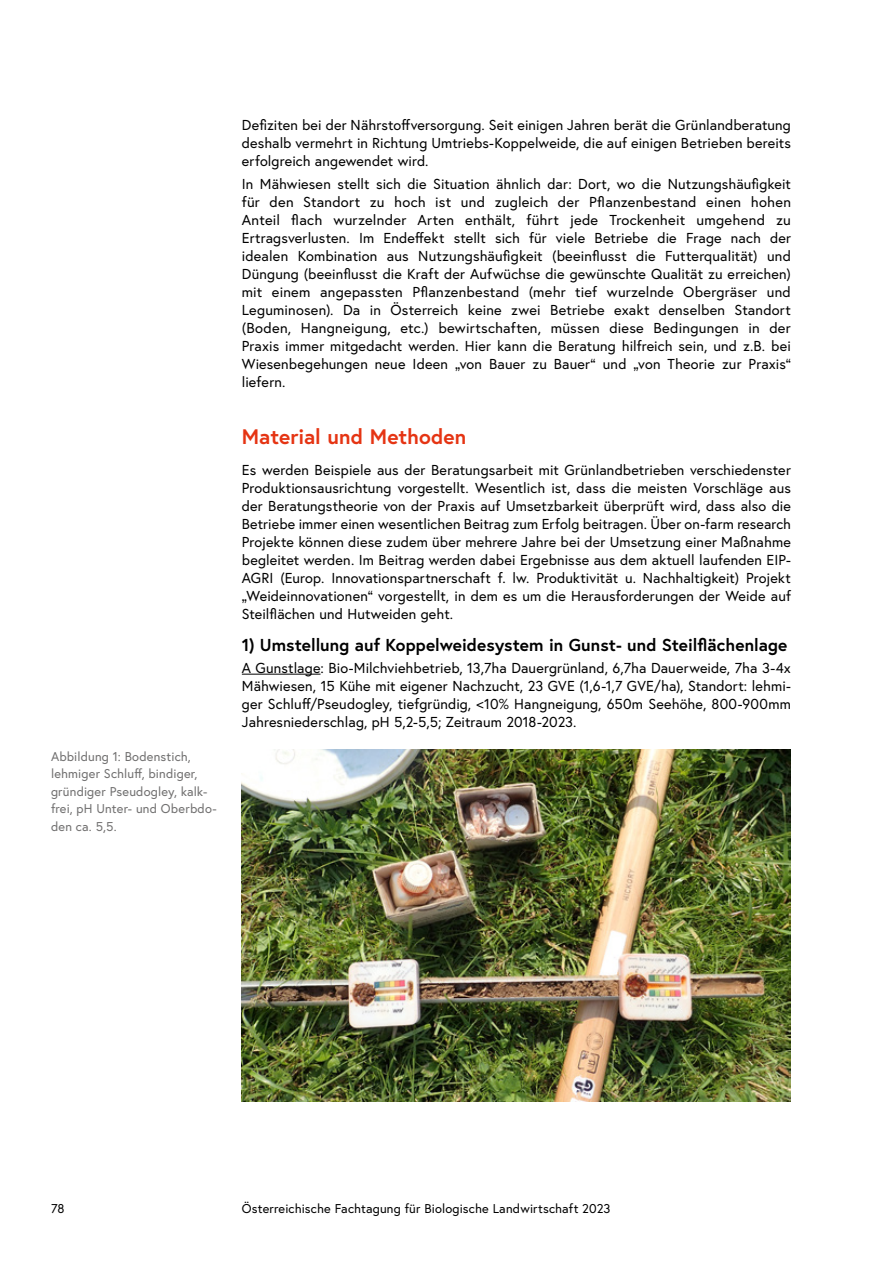
<style>
.page{position:relative;width:893px;height:1263px;background:#fff}
.page>*{position:absolute;margin:0;border:0;box-sizing:border-box;transform-origin:0 0}
.t1{font:700 21px "Europa Austria";letter-spacing:.005em;color:#e53413}
.t2{font:700 17.25px "Europa Austria";letter-spacing:.005em;color:#000}
.t3{font:14.4px/18px "Europa Austria";letter-spacing:.01em;color:#000;text-align:justify}
.t4{font:12.75px/17.5px "Europa Austria";letter-spacing:.015em;color:#706f6f}
.t5{font:12.75px "Europa Austria";letter-spacing:.015em;color:#000}
</style>
<div class="page">
<hr style="left:242px;top:674px;width:78px;height:1px;background:#000">
<img style="left:242px;top:749px;width:549px;height:352px">
<p class="t3" style="left:242px;top:116px;width:551px">Defiziten bei der Nährstoffversorgung. Seit einigen Jahren berät die Grünlandberatung deshalb vermehrt in Richtung Umtriebs-Koppelweide, die auf einigen Betrieben bereits erfolgreich angewendet wird.</p>
<p class="t3" style="left:242px;top:174px;width:551px">In Mähwiesen stellt sich die Situation ähnlich dar: Dort, wo die Nutzungshäufigkeit für den Standort zu hoch ist und zugleich der Pflanzenbestand einen hohen Anteil flach wurzelnder Arten enthält, führt jede Trockenheit umgehend zu Ertragsverlusten. Im Endeffekt stellt sich für viele Betriebe die Frage nach der idealen Kombination aus Nutzungshäufigkeit (beeinflusst die Futterqualität) und Düngung (beeinflusst die Kraft der Aufwüchse die gewünschte Qualität zu erreichen) mit einem angepassten Pflanzenbestand (mehr tief wurzelnde Obergräser und Leguminosen). Da in Österreich keine zwei Betriebe exakt denselben Standort (Boden, Hangneigung, etc.) bewirtschaften, müssen diese Bedingungen in der Praxis immer mitgedacht werden. Hier kann die Beratung hilfreich sein, und z.B. bei Wiesenbegehungen neue Ideen „von Bauer zu Bauer“ und „von Theorie zur Praxis“ liefern.</p>
<p class="t4" style="left:51px;top:747px;width:167px">Abbildung 1: Bodenstich, lehmiger Schluff, bindiger, gründiger Pseudogley, kalk&shy;frei, pH Unter- und Oberbdo&shy;den ca. 5,5.</p>
<h1 class="t1" style="left:242px;top:422px;width:226px">Material und Methoden</h1>
<p class="t3" style="left:242px;top:460px;width:551px">Es werden Beispiele aus der Beratungsarbeit mit Grünlandbetrieben verschiedenster Produktionsausrichtung vorgestellt. Wesentlich ist, dass die meisten Vorschläge aus der Beratungstheorie von der Praxis auf Umsetzbarkeit überprüft wird, dass also die Betriebe immer einen wesentlichen Beitrag zum Erfolg beitragen. Über on-farm research Projekte können diese zudem über mehrere Jahre bei der Umsetzung einer Maßnahme begleitet werden. Im Beitrag werden dabei Ergebnisse aus dem aktuell laufenden EIP-AGRI (Europ. Innovationspartnerschaft f. lw. Produktivität u. Nachhaltigkeit) Projekt „Weideinnovationen“ vorgestellt, in dem es um die Herausforderungen der Weide auf Steilflächen und Hutweiden geht.</p>
<p class="t2" style="left:242px;top:633px;width:547px">1) Umstellung auf Koppelweidesystem in Gunst- und Steilflächenlage</p>
<p class="t3" style="left:242px;top:659px;width:551px">A Gunstlage: Bio-Milchviehbetrieb, 13,7ha Dauergrünland, 6,7ha Dauerweide, 7ha 3-4x Mähwiesen, 15 Kühe mit eigener Nachzucht, 23 GVE (1,6-1,7 GVE/ha), Standort: lehmi&shy;ger Schluff/Pseudogley, tiefgründig, &lt;10% Hangneigung, 650m Seehöhe, 800-900mm Jahresniederschlag, pH 5,2-5,5; Zeitraum 2018-2023.</p>
<p class="t5" style="left:51px;top:1200px;width:15px">78</p>
<p class="t5" style="left:242px;top:1200px;width:370px">Österreichische Fachtagung für Biologische Landwirtschaft 2023</p>
</div>
